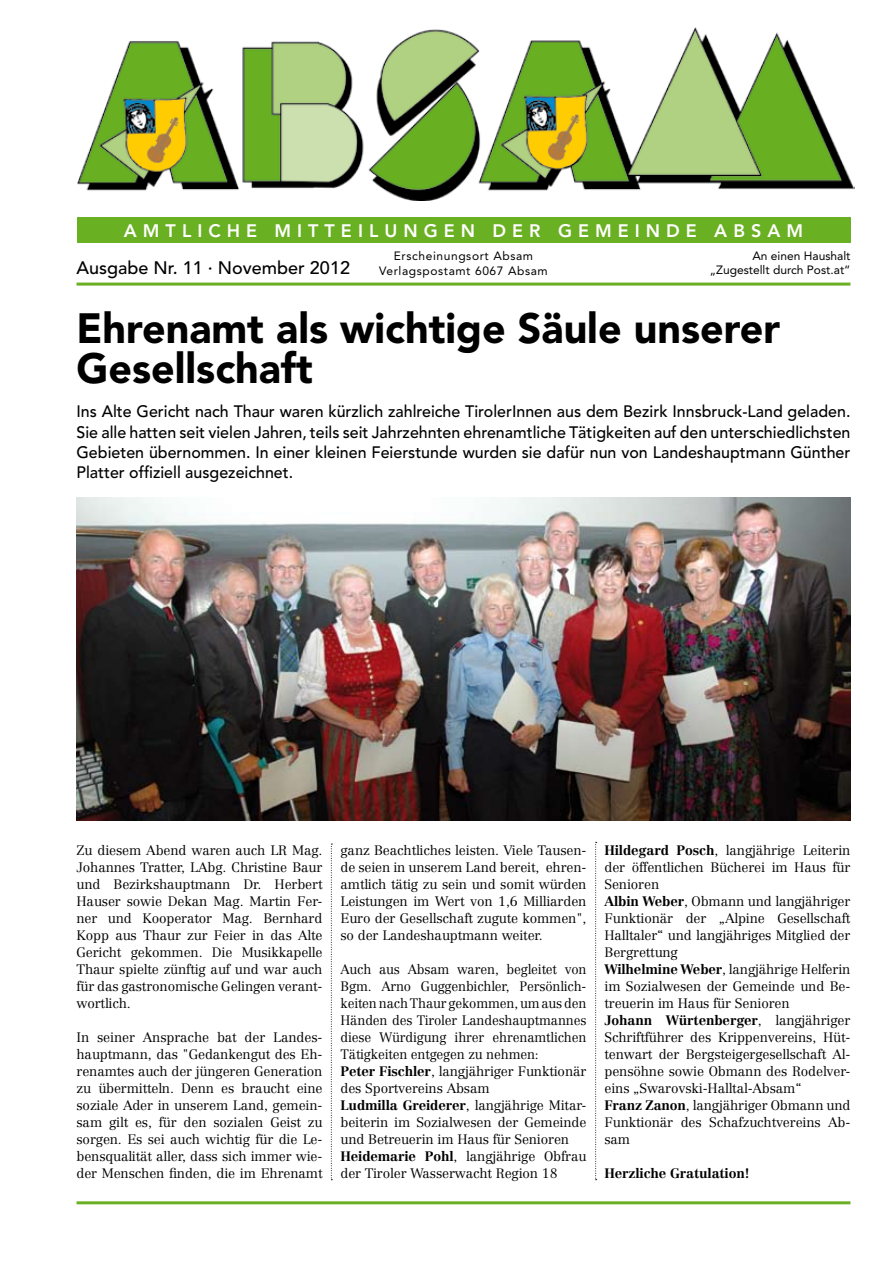
<style>
.page{position:relative;width:893px;height:1263px;background:#fff}
.page>*{position:absolute;margin:0;border:0;box-sizing:border-box;transform-origin:0 0}
.t1{font:900 42px/40.5px "Avenir";color:#000}
.t2{font:800 18px "Avenir";letter-spacing:.335em;color:#fff}
.t3{font:500 18px "Avenir";color:#000}
.t4{font:500 16.5px/20.2px "Avenir";color:#000;text-align:justify}
.t5{font:300 13.5px/17px "Centennial";letter-spacing:-.01em;color:#000;text-align:justify}
.t6{font:700 13.5px "Centennial";letter-spacing:-.01em;color:#000}
.t7{font:12px/15px "Avenir";letter-spacing:.05em;color:#000;text-align:center}
.t8{font:12px/13.5px "Avenir";color:#000;text-align:right}
.s1{font-weight:700}
</style>
<div class="page">
<img style="left:78px;top:27px;width:777px;height:173px">
<div style="left:77px;top:218px;width:773px;height:25px;background:#6ab023"></div>
<hr style="left:77px;top:283px;width:773px;height:3px;background:#6ab023">
<hr style="left:77px;top:1201px;width:773px;height:3px;background:#6ab023">
<img style="left:77px;top:497px;width:773px;height:324px">
<svg style="left:331px;top:844px;width:1px;height:336px"></svg>
<svg style="left:595px;top:842px;width:2px;height:338px"></svg>
<h2 class="t2" style="left:124px;top:220px;width:681px">AMTLICHE M ITTEILUNGEN DER G EMEINDE A BSA M</h2>
<h2 class="t3" style="left:77px;top:258px;width:275px">Ausgabe Nr. 11 · November 2012</h2>
<h1 class="t1" style="left:77px;top:307px;width:705px">Ehrenamt als wichtige Säule unserer<br>Gesellschaft</h1>
<p class="t4" style="left:77px;top:402px;width:775px">Ins Alte Gericht nach Thaur waren kürzlich zahlreiche TirolerInnen aus dem Bezirk Innsbruck-Land geladen.<br>Sie alle hatten seit vielen Jahren, teils seit Jahrzehnten ehrenamtliche Tätigkeiten auf den unterschiedlichsten Gebieten übernommen. In einer kleinen Feierstunde wurden sie dafür nun von Landeshauptmann Günther Platter offiziell ausgezeichnet.</p>
<p class="t7" style="left:379px;top:249px;width:170px">Erscheinungsort Absam<br>Verlagspostamt 6067 Absam</p>
<p class="t8" style="left:710px;top:249px;width:142px">An einen Haushalt „Zugestellt durch Post.at“</p>
<p class="t5" style="left:77px;top:841px;width:247px">Zu diesem Abend waren auch LR Mag.<br>Johannes Tratter, LAbg. Christine Baur und Bezirkshauptmann Dr. Herbert Hauser sowie Dekan Mag. Martin Fer&shy;ner und Kooperator Mag. Bernhard Kopp aus Thaur zur Feier in das Alte Gericht gekommen. Die Musikkapelle Thaur spielte zünftig auf und war auch für das gastronomische Gelingen verant&shy;wortlich.</p>
<p class="t5" style="left:77px;top:1028px;width:247px">In seiner Ansprache bat der Landes&shy;hauptmann, das "Gedankengut des Eh&shy;renamtes auch der jüngeren Generation zu übermitteln. Denn es braucht eine soziale Ader in unserem Land, gemein&shy;sam gilt es, für den sozialen Geist zu sorgen. Es sei auch wichtig für die Le&shy;bensqualität aller, dass sich immer wie&shy;der Menschen finden, die im Ehrenamt</p>
<p class="t5" style="left:340px;top:841px;width:247px">ganz Beachtliches leisten. Viele Tausen&shy;de seien in unserem Land bereit, ehren&shy;amtlich tätig zu sein und somit würden Leistungen im Wert von 1,6 Milliarden Euro der Gesellschaft zugute kommen", so der Landeshauptmann weiter.</p>
<p class="t5" style="left:340px;top:960px;width:247px;text-align:left">Auch aus Absam waren, begleitet von Bgm. Arno Guggenbichler, Persönlich&shy;keiten nach Thaur gekommen, um aus den Händen des Tiroler Landeshauptmannes diese Würdigung ihrer ehrenamtlichen Tätigkeiten entgegen zu nehmen:<br><span class="s1">Peter Fischler</span>, langjähriger Funktionär des Sportvereins Absam<br><span class="s1">Ludmilla Greiderer</span>, langjährige Mitar&shy;beiterin im Sozialwesen der Gemeinde und Betreuerin im Haus für Senioren <span class="s1">Heidemarie Pohl</span>, langjährige Obfrau der Tiroler Wasserwacht Region 18</p>
<p class="t5" style="left:604px;top:841px;width:247px;text-align:left"><span class="s1">Hildegard Posch</span>, langjährige Leiterin der öffentlichen Bücherei im Haus für Senioren<br><span class="s1">Albin Weber</span>, Obmann und langjähriger Funktionär der „Alpine Gesellschaft Halltaler“ und langjähriges Mitglied der Bergrettung<br><span class="s1">Wilhelmine Weber</span>, langjährige Helferin im Sozialwesen der Gemeinde und Be&shy;treuerin im Haus für Senioren<br><span class="s1">Johann Würtenberger</span>, langjähriger Schriftführer des Krippenvereins, Hüt&shy;tenwart der Bergsteigergesellschaft Al&shy;pensöhne sowie Obmann des Rodelver&shy;eins „Swarovski-Halltal-Absam“<br><span class="s1">Franz Zanon</span>, langjähriger Obmann und Funktionär des Schafzuchtvereins Ab&shy;sam</p>
<p class="t6" style="left:604px;top:1165px;width:147px">Herzliche Gratulation!</p>
</div>
